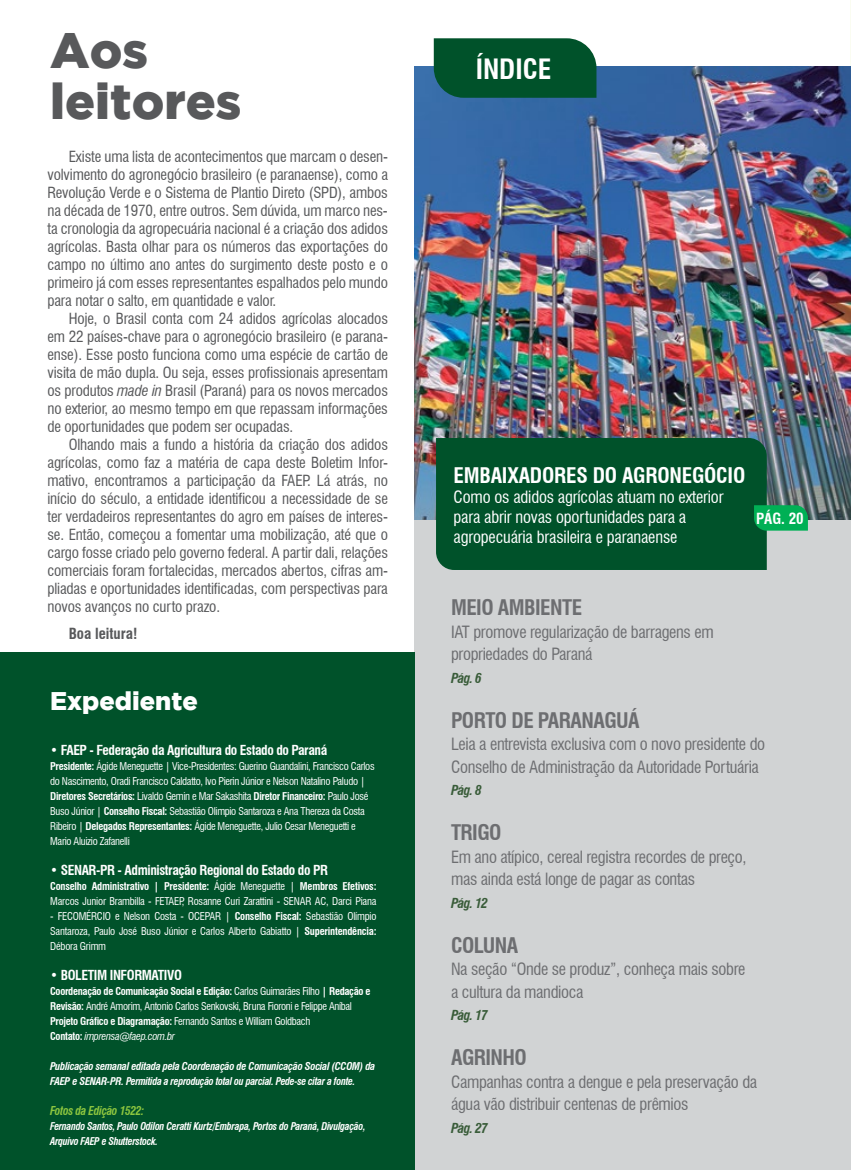
<style>
.page{position:relative;width:851px;height:1170px;background:#fff}
.page>*{position:absolute;margin:0;border:0;box-sizing:border-box;transform-origin:0 0}
.t1{font:900 49.8px/51.3px "Gotham";color:#58595b}
.t2{font:700 condensed 27.3px "Swiss 721 BT";color:#fff}
.t3{font:900 25.5px "Gotham";color:#fff}
.t4{font:700 condensed 21px "Swiss 721 BT";letter-spacing:-.025em;color:#6d6e71}
.t5{font:700 condensed 21px "Swiss 721 BT";letter-spacing:-.01em;color:#fff}
.t6{font:condensed 16.5px/22.5px "Swiss 721 BT";letter-spacing:-.02em;color:#6d6e71}
.t7{font:condensed 16.5px/19.8px "Swiss 721 BT";letter-spacing:-.01em;color:#fff}
.t8{font:condensed 15px/18px "Swiss 721 BT";letter-spacing:-.01em;color:#58595b;text-align:justify}
.t9{font:700 condensed 15px "Swiss 721 BT";color:#58595b}
.t10{font:700 condensed 15px "Swiss 721 BT";color:#fff}
.t11{font:700 condensed 13.5px "Swiss 721 BT";letter-spacing:-.03em;color:#fff}
.t12{font:italic 700 condensed 13.5px "Swiss 721 BT";letter-spacing:-.05em;color:#395c39}
.t13{font:italic 700 condensed 12px "Swiss 721 BT";letter-spacing:-.03em;color:#8dc63f;scale:.95 1}
.t14{font:condensed 10.5px/15px "Swiss 721 BT";letter-spacing:-.03em;color:#fff}
.t15{font:italic 700 condensed 10.5px/15px "Swiss 721 BT";letter-spacing:-.03em;color:#fff}
.t16{font:italic 700 condensed 10.5px/15px "Swiss 721 BT";letter-spacing:-.03em;color:#fff;scale:.95 1}
.s1{font-style:italic}
.s2{font-weight:400}
.s3{font-weight:700}
</style>
<div class="page">
<img style="left:850px;top:0;width:1px;height:450px">
<img style="left:414px;top:67px;width:436px;height:453px">
<div style="left:414px;top:520px;width:436px;height:649px;background:#d1d3d4"></div>
<div style="left:0;top:652px;width:414px;height:517px;background:#00522a"></div>
<svg style="left:433px;top:38px;width:163px;height:60px;background:#075732"></svg>
<div style="left:436px;top:438px;width:330px;height:132px;background:#00522a"></div>
<svg style="left:753px;top:505px;width:54px;height:25px"></svg>
<h1 class="t1" style="left:50px;top:23px;width:193px">Aos leitores</h1>
<p class="t8" style="left:47px;top:148px;width:342px;text-indent:21px">Existe uma lista de acontecimentos que marcam o desen&shy;volvimento do agronegócio brasileiro (e paranaense), como a Revolução Verde e o Sistema de Plantio Direto (SPD), ambos na década de 1970, entre outros. Sem dúvida, um marco nes&shy;ta cronologia da agropecuária nacional é a criação dos adidos agrícolas. Basta olhar para os números das exportações do campo no último ano antes do surgimento deste posto e o primeiro já com esses representantes espalhados pelo mundo para notar o salto, em quantidade e valor.</p>
<p class="t8" style="left:47px;top:310px;width:342px;text-indent:21px">Hoje, o Brasil conta com 24 adidos agrícolas alocados em 22 países-chave para o agronegócio brasileiro (e parana&shy;ense). Esse posto funciona como uma espécie de cartão de visita de mão dupla. Ou seja, esses profissionais apresentam os produtos <span class="s1">made in</span> Brasil (Paraná) para os novos mercados no exterior, ao mesmo tempo em que repassam informações de oportunidades que podem ser ocupadas.</p>
<p class="t8" style="left:47px;top:436px;width:342px;text-indent:21px">Olhando mais a fundo a história da criação dos adidos agrícolas, como faz a matéria de capa deste Boletim Infor&shy;mativo, encontramos a participação da FAEP. Lá atrás, no início do século, a entidade identificou a necessidade de se ter verdadeiros representantes do agro em países de interes&shy;se. Então, começou a fomentar uma mobilização, até que o cargo fosse criado pelo governo federal. A partir dali, relações comerciais foram fortalecidas, mercados abertos, cifras am&shy;pliadas e oportunidades identificadas, com perspectivas para novos avanços no curto prazo.</p>
<p class="t9" style="left:69px;top:624px;width:70px">Boa leitura!</p>
<h3 class="t3" style="left:50px;top:686px;width:149px">Expediente</h3>
<p class="t11" style="left:50px;top:742px;width:278px"><span class="s2">•</span> FAEP - Federação da Agricultura do Estado do Paraná</p>
<p class="t14" style="left:50px;top:758px;width:326px"><span class="s3">Presidente:</span> Ágide Meneguette | Vice-Presidentes: Guerino Guandalini, Francisco Carlos do Nascimento, Oradi Francisco Caldatto, Ivo Pierin Júnior e Nelson Natalino Paludo | <span class="s3">Diretores Secretários:</span> Livaldo Gemin e Mar Sakashita <span class="s3">Diretor Financeiro:</span> Paulo José Buso Júnior | <span class="s3">Conselho Fiscal:</span> Sebastião Olimpio Santaroza e Ana Thereza da Costa Ribeiro | <span class="s3">Delegados Representantes:</span> Ágide Meneguette, Julio Cesar Meneguetti e Mario Aluizio Zafanelli</p>
<p class="t11" style="left:50px;top:862px;width:279px"><span class="s2">•</span> SENAR-PR - Administração Regional do Estado do PR</p>
<p class="t14" style="left:50px;top:878px;width:328px"><span class="s3">Conselho Administrativo | Presidente:</span> Ágide Meneguette | <span class="s3">Membros Efetivos:<br></span>Marcos Junior Brambilla - FETAEP, Rosanne Curi Zarattini - SENAR AC, Darci Piana</p>
<p class="t14" style="left:50px;top:908px;width:328px;text-align:justify">- FECOMÉRCIO e Nelson Costa - OCEPAR | <span class="s3">Conselho Fiscal:</span> Sebastião Olímpio Santaroza, Paulo José Buso Júnior e Carlos Alberto Gabiatto | <span class="s3">Superintendência:<br></span>Débora Grimm</p>
<p class="t11" style="left:50px;top:967px;width:133px"><span class="s2">•</span> BOLETIM INFORMATIVO</p>
<p class="t14" style="left:50px;top:983px;width:322px"><span class="s3">Coordenação de Comunicação Social e Edição:</span> Carlos Guimarães Filho <span class="s3">| Redação e Revisão:</span> André Amorim, Antonio Carlos Senkovski, Bruna Fioroni e Felippe Aníbal <span class="s3">Projeto Gráfico e Diagramação:</span> Fernando Santos e William Goldbach<br><span class="s3">Contato:</span> <span class="s1">imprensa@faep.com.br</span></p>
<p class="t15" style="left:50px;top:1058px;width:326px">Publicação semanal editada pela Coordenação de Comunicação Social (CCOM) da<br>FAEP e SENAR-PR. Permitida a reprodução total ou parcial. Pede-se citar a fonte.</p>
<p class="t13" style="left:50px;top:1103px;width:100px">Fotos da Edição 1522:</p>
<p class="t16" style="left:50px;top:1118px;width:333px">Fernando Santos, Paulo Odilon Ceratti Kurtz/Embrapa, Portos do Paraná, Divulgação,<br>Arquivo FAEP e Shutterstock.</p>
<h2 class="t2" style="left:475px;top:52px;width:77px">ÍNDICE</h2>
<h3 class="t5" style="left:453px;top:463px;width:293px">EMBAIXADORES DO AGRONEGÓCIO</h3>
<p class="t7" style="left:453px;top:487px;width:271px">Como os adidos agrícolas atuam no exterior para abrir novas oportunidades para a agropecuária brasileira e paranaense</p>
<p class="t10" style="left:756px;top:509px;width:49px">PÁG. 20</p>
<h3 class="t4" style="left:451px;top:595px;width:133px">MEIO AMBIENTE</h3>
<p class="t6" style="left:451px;top:620px;width:264px">IAT promove regularização de barragens em propriedades do Paraná</p>
<p class="t12" style="left:451px;top:669px;width:32px">Pág. 6</p>
<h3 class="t4" style="left:451px;top:707px;width:190px">PORTO DE PARANAGUÁ</h3>
<p class="t6" style="left:451px;top:733px;width:315px">Leia a entrevista exclusiva com o novo presidente do<br>Conselho de Administração da Autoridade Portuária</p>
<p class="t12" style="left:451px;top:782px;width:32px">Pág. 8</p>
<h3 class="t4" style="left:451px;top:820px;width:52px">TRIGO</h3>
<p class="t6" style="left:451px;top:845px;width:297px">Em ano atípico, cereal registra recordes de preço, mas ainda está longe de pagar as contas</p>
<p class="t12" style="left:451px;top:894px;width:38px">Pág. 12</p>
<h3 class="t4" style="left:451px;top:932px;width:69px">COLUNA</h3>
<p class="t6" style="left:451px;top:958px;width:296px">Na seção “Onde se produz”, conheça mais sobre a cultura da mandioca</p>
<p class="t12" style="left:451px;top:1007px;width:38px">Pág. 17</p>
<h3 class="t4" style="left:451px;top:1045px;width:77px">AGRINHO</h3>
<p class="t6" style="left:451px;top:1070px;width:307px">Campanhas contra a dengue e pela preservação da água vão distribuir centenas de prêmios</p>
<p class="t12" style="left:451px;top:1119px;width:38px">Pág. 27</p>
</div>
